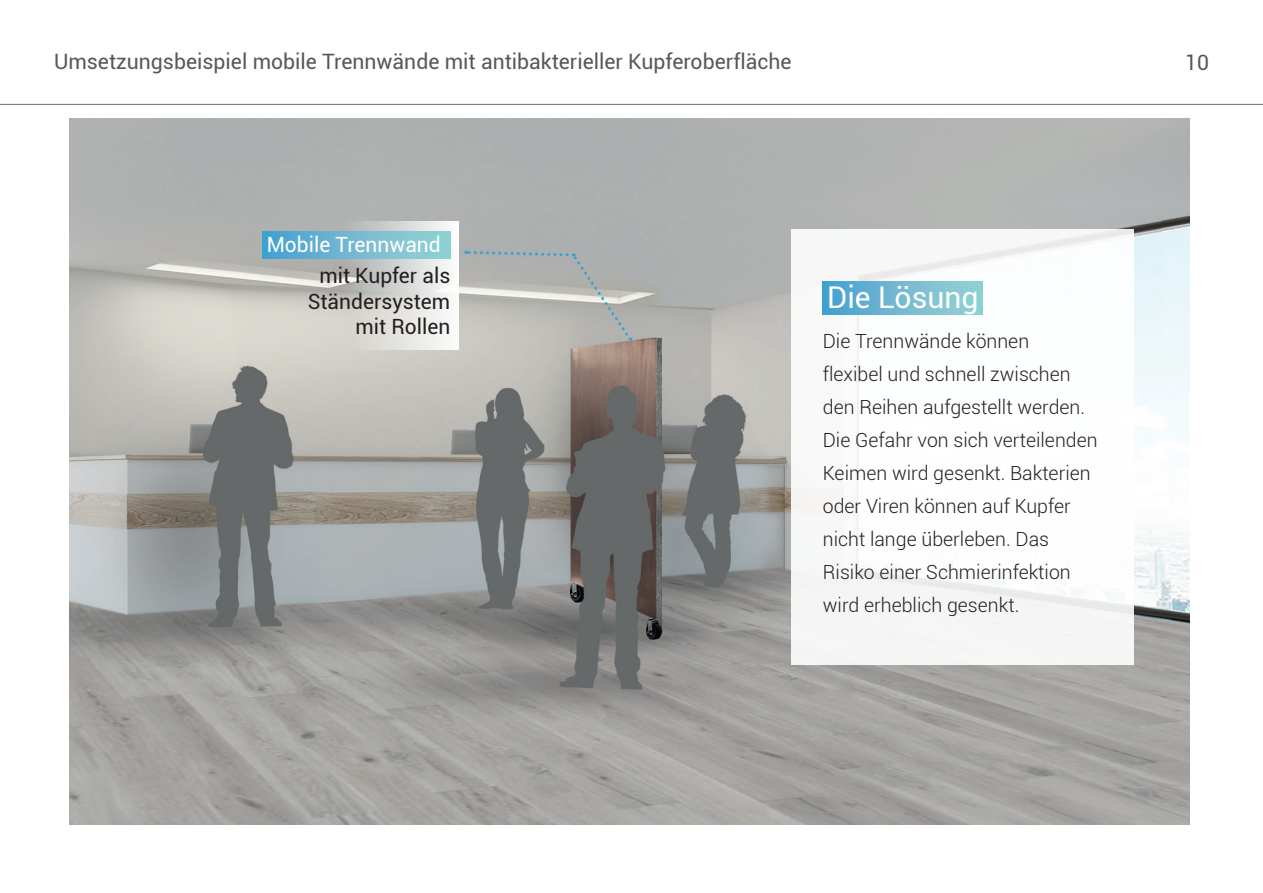
<style>
.page{position:relative;width:1263px;height:893px;background:#fff}
.page>*{position:absolute;margin:0;border:0;box-sizing:border-box;transform-origin:0 0}
.t1{font:30px "Roboto";color:#fff}
.t2{font:21.15px "Roboto";color:#57585a}
.t3{font:21px/25.2px "Roboto";color:#231f20;text-align:right}
.t4{font:21px "Roboto";color:#fff}
.t5{font:300 19.5px/33px "Roboto";color:#231f20}
</style>
<div class="page">
<hr style="left:0;top:104px;width:1263px;height:1px;background:#6c6d70">
<img style="left:69px;top:118px;width:1120px;height:707px">
<svg style="left:237px;top:222px;width:222px;height:128px;background:#d1d2ce"></svg>
<svg style="left:466px;top:249px;width:165px;height:91px;background:#b7b8b5"></svg>
<div style="left:262px;top:232px;width:188px;height:26px;background:linear-gradient(to right,#499fd1,#98d3d2)"></div>
<div style="left:791px;top:229px;width:343px;height:435px;background:#fff"></div>
<div style="left:823px;top:281px;width:160px;height:34px;background:linear-gradient(to right,#4aa0d1,#98d3d2)"></div>
<p class="t2" style="left:54px;top:46px;width:739px">Umsetzungsbeispiel mobile Trennwände mit antibakterieller Kupferoberfläche</p>
<p class="t4" style="left:267px;top:230px;width:175px">Mobile Trennwand</p>
<p class="t3" style="left:308px;top:263px;width:144px">mit Kupfer als<br>Ständersystem mit Rollen</p>
<h1 class="t1" style="left:827px;top:276px;width:153px">Die Lösung</h1>
<p class="t5" style="left:823px;top:323px;width:276px">Die Trennwände können<br>flexibel und schnell zwischen den Reihen aufgestellt werden.<br>Die Gefahr von sich verteilenden<br>Keimen wird gesenkt. Bakterien oder Viren können auf Kupfer nicht lange überleben. Das<br>Risiko einer Schmierinfektion wird erheblich gesenkt.</p>
<p class="t2" style="left:1185px;top:48px;width:25px">10</p>
</div>
